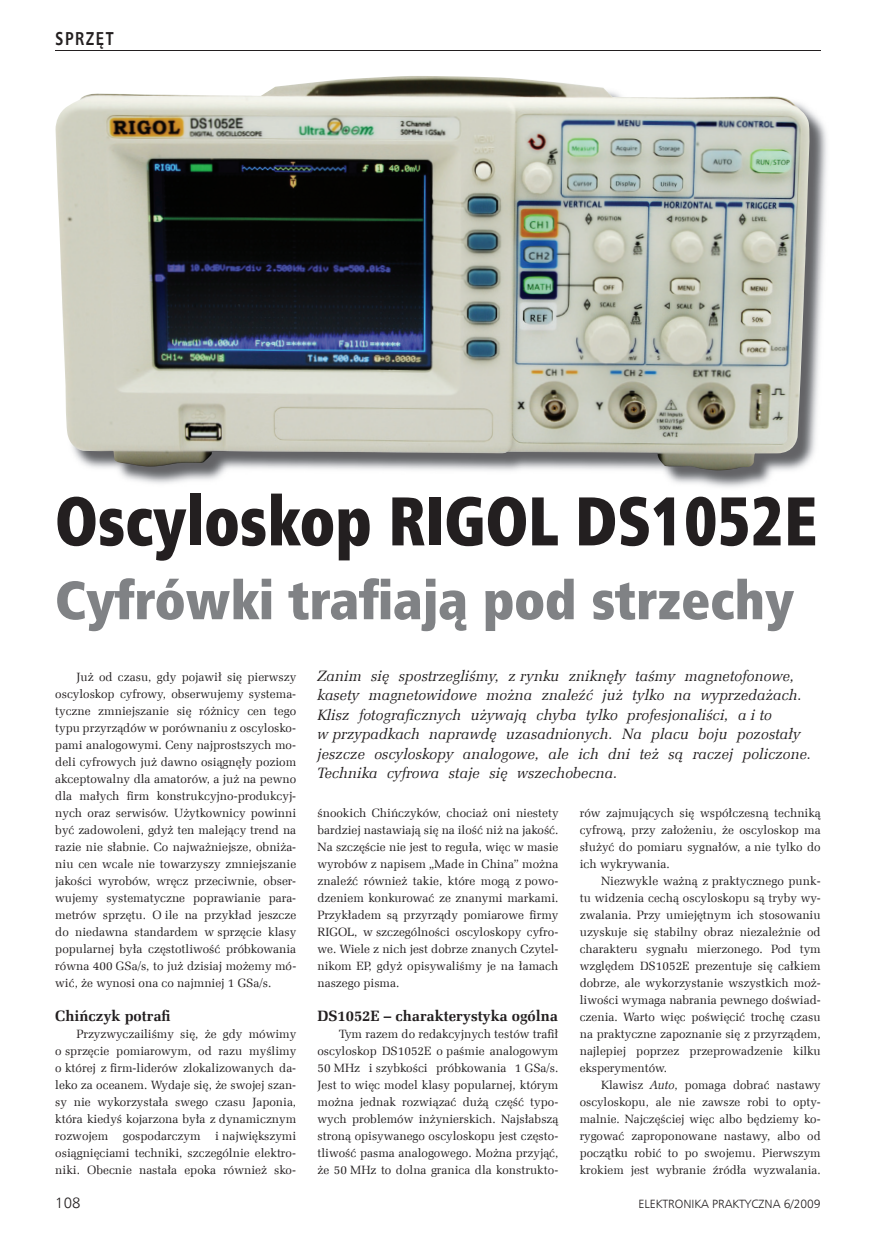
<style>
.page{position:relative;width:893px;height:1234px;background:#fff}
.page>*{position:absolute;margin:0;border:0;box-sizing:border-box;transform-origin:0 0}
.t1{font:69px "Humnst 777 X Blk Cn EU";color:#231f20;scale:.9 1}
.t2{font:54px "Humnst 777 X Blk Cn EU";color:#808285}
.t3{font:700 18.75px "Humnst 777 EU";letter-spacing:.1em;color:#231f20;scale:.8 1}
.t4{font:italic 15px/19.5px "Zapf Ellipt EU";letter-spacing:.005em;color:#231f20}
.t5{font:700 15px "Zapf Ellipt EU";color:#231f20}
.t6{font:15px "Humnst 777 Lt EU";color:#231f20}
.t7{font:12px/17px "Zapf Ellipt EU";color:#231f20;text-align:justify}
.t8{font:12px "Humnst 777 Lt EU";color:#231f20}
.s1{font-style:italic}
</style>
<div class="page">
<hr style="left:55px;top:51px;width:766px;height:1px;background:#231f20">
<img style="left:118px;top:111px;width:709px;height:377px">
<img style="left:55px;top:76px;width:756px;height:394px">
<h3 class="t3" style="left:55px;top:27px;width:75px">SPRZĘT</h3>
<h1 class="t1" style="left:55px;top:477px;width:849px">Oscyloskop RIGOL DS1052E</h1>
<h2 class="t2" style="left:55px;top:565px;width:740px">Cyfrówki trafiają pod strzechy</h2>
<p class="t4" style="left:317px;top:666px;width:495px">Zanim się spostrzegliśmy, z rynku zniknęły taśmy magnetofonowe, kasety magnetowidowe można znaleźć już tylko na wyprzedażach.<br>Klisz fotograficznych używają chyba tylko profesjonaliści, a i to<br>w przypadkach naprawdę uzasadnionych. Na placu boju pozostały jeszcze oscyloskopy analogowe, ale ich dni też są raczej policzone.<br>Technika cyfrowa staje się wszechobecna.</p>
<p class="t7" style="left:317px;top:804px;width:242px">śnookich Chińczyków, chociaż oni niestety bardziej nastawiają się na ilość niż na jakość.<br>Na szczęście nie jest to reguła, więc w masie wyrobów z napisem „Made in China” można znaleźć również takie, które mogą z powo&shy;dzeniem konkurować ze znanymi markami.<br>Przykładem są przyrządy pomiarowe firmy RIGOL, w szczególności oscyloskopy cyfro&shy;we. Wiele z nich jest dobrze znanych Czytel&shy;nikom EP, gdyż opisywaliśmy je na łamach naszego pisma.</p>
<p class="t5" style="left:317px;top:1006px;width:242px">DS1052E – charakterystyka ogólna</p>
<p class="t7" style="left:317px;top:1025px;width:242px;text-indent:21px">Tym razem do redakcyjnych testów trafił oscyloskop DS1052E o paśmie analogowym 50 MHz i szybkości próbkowania 1 GSa/s.<br>Jest to więc model klasy popularnej, którym można jednak rozwiązać dużą część typo&shy;wych problemów inżynierskich. Najsłabszą stroną opisywanego oscyloskopu jest często&shy;tliwość pasma analogowego. Można przyjąć, że 50 MHz to dolna granica dla konstrukto-</p>
<p class="t7" style="left:55px;top:668px;width:242px;text-indent:21px">Już od czasu, gdy pojawił się pierwszy oscyloskop cyfrowy, obserwujemy systema&shy;tyczne zmniejszanie się różnicy cen tego typu przyrządów w porównaniu z oscylosko&shy;pami analogowymi. Ceny najprostszych mo&shy;deli cyfrowych już dawno osiągnęły poziom akceptowalny dla amatorów, a już na pewno dla małych firm konstrukcyjno-produkcyj&shy;nych oraz serwisów. Użytkownicy powinni być zadowoleni, gdyż ten malejący trend na razie nie słabnie. Co najważniejsze, obniża&shy;niu cen wcale nie towarzyszy zmniejszanie jakości wyrobów, wręcz przeciwnie, obser&shy;wujemy systematyczne poprawianie para&shy;metrów sprzętu. O ile na przykład jeszcze do niedawna standardem w sprzęcie klasy popularnej była częstotliwość próbkowania równa 400 GSa/s, to już dzisiaj możemy mó&shy;wić, że wynosi ona co najmniej 1 GSa/s.</p>
<p class="t5" style="left:55px;top:1006px;width:117px">Chińczyk potrafi</p>
<p class="t7" style="left:55px;top:1025px;width:242px;text-indent:21px">Przyzwyczailiśmy się, że gdy mówimy o sprzęcie pomiarowym, od razu myślimy o której z firm-liderów zlokalizowanych da&shy;leko za oceanem. Wydaje się, że swojej szan&shy;sy nie wykorzystała swego czasu Japonia, która kiedyś kojarzona była z dynamicznym rozwojem gospodarczym i największymi osiągnięciami techniki, szczególnie elektro&shy;niki. Obecnie nastała epoka również sko-</p>
<p class="t7" style="left:580px;top:804px;width:242px">rów zajmujących się współczesną techniką cyfrową, przy założeniu, że oscyloskop ma służyć do pomiaru sygnałów, a nie tylko do ich wykrywania.</p>
<p class="t7" style="left:580px;top:872px;width:242px;text-indent:21px">Niezwykle ważną z praktycznego punk&shy;tu widzenia cechą oscyloskopu są tryby wy&shy;zwalania. Przy umiejętnym ich stosowaniu uzyskuje się stabilny obraz niezależnie od charakteru sygnału mierzonego. Pod tym względem DS1052E prezentuje się całkiem dobrze, ale wykorzystanie wszystkich moż&shy;liwości wymaga nabrania pewnego doświad&shy;czenia. Warto więc poświęcić trochę czasu na praktyczne zapoznanie się z przyrządem, najlepiej poprzez przeprowadzenie kilku eksperymentów.</p>
<p class="t7" style="left:580px;top:1076px;width:242px;text-indent:21px">Klawisz <span class="s1">Auto</span>, pomaga dobrać nastawy oscyloskopu, ale nie zawsze robi to opty&shy;malnie. Najczęściej więc albo będziemy ko&shy;rygować zaproponowane nastawy, albo od początku robić to po swojemu. Pierwszym krokiem jest wybranie źródła wyzwalania.</p>
<p class="t6" style="left:55px;top:1193px;width:27px">108</p>
<p class="t8" style="left:638px;top:1196px;width:184px">ELEKTRONIKA PRAKTYCZNA 6/2009</p>
</div>
